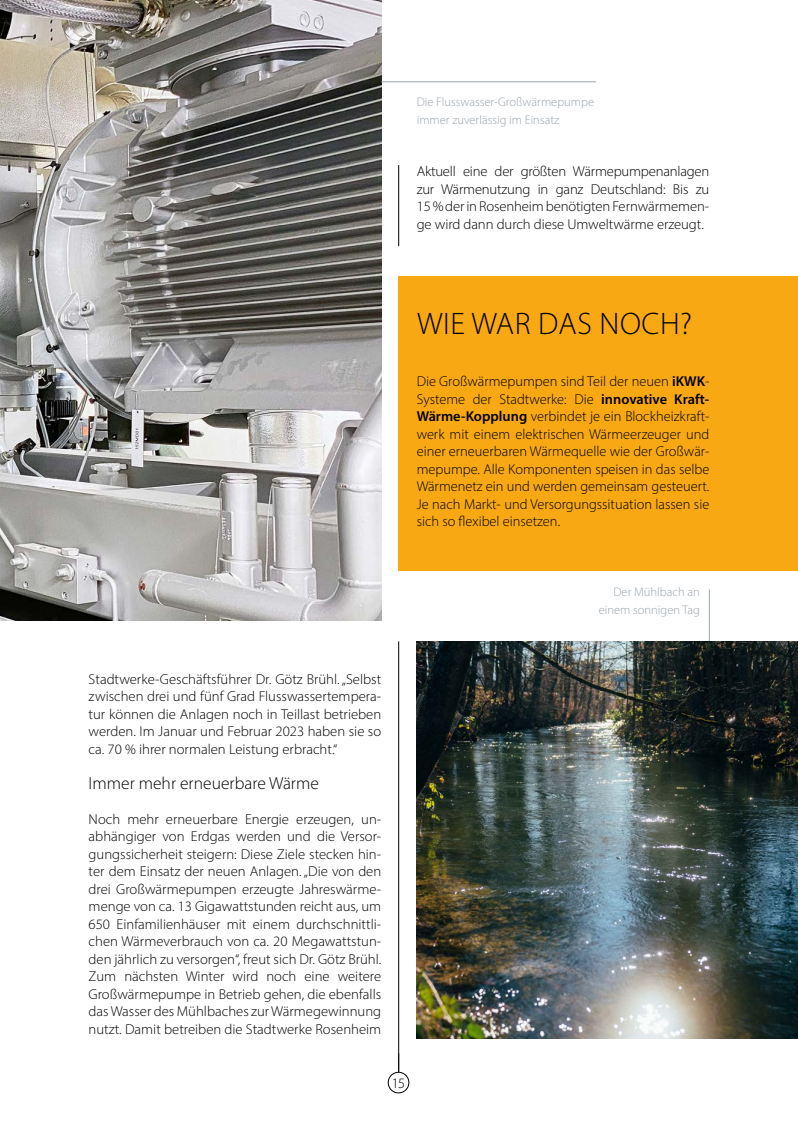
<style>
.page{position:relative;width:798px;height:1134px;background:#fff}
.page>*{position:absolute;margin:0;border:0;box-sizing:border-box;transform-origin:0 0}
.t1{font:300 31.25px "Myriad Pro";letter-spacing:.02em;color:#000}
.t2{font:300 17.5px "Myriad Pro";color:#000}
.t3{font:300 14.38px/17.5px "Myriad Pro";color:#000;text-align:justify}
.t4{font:300 12.5px/17.5px "Myriad Pro";color:#98a4ad}
.s1{font-weight:600}
</style>
<div class="page">
<hr style="left:708px;top:589px;width:1px;height:53px;background:#98a4ad">
<img style="left:416px;top:641px;width:381px;height:397px">
<img style="left:0;top:0;width:381px;height:620px">
<div style="left:388px;top:1072px;width:21px;height:21px;border:1px solid #000;border-radius:50%"></div>
<hr style="left:381px;top:81px;width:214px;height:1px;background:#98a4ad">
<div style="left:398px;top:276px;width:399px;height:294px;background:#f8a812"></div>
<hr style="left:398px;top:641px;width:1px;height:431px;background:#000">
<hr style="left:398px;top:165px;width:1px;height:81px;background:#000">
<p class="t4" style="left:416px;top:93px;width:179px">Die Flusswasser-Großwärmepumpe immer zuverlässig im Einsatz</p>
<p class="t3" style="left:416px;top:162px;width:294px">Aktuell eine der größten Wärmepumpenanlagen zur Wärmenutzung in ganz Deutschland: Bis zu 15 % der in Rosenheim benötigten Fernwärmemen&shy;ge wird dann durch diese Umweltwärme erzeugt.</p>
<h1 class="t1" style="left:417px;top:304px;width:276px">WIE WAR DAS NOCH?</h1>
<p class="t3" style="left:416px;top:372px;width:294px">Die Großwärmepumpen sind Teil der neuen <span class="s1">iKWK</span>-Systeme der Stadtwerke: Die <span class="s1">innovative Kraft-Wärme-Kopplung</span> verbindet je ein Blockheizkraft&shy;werk mit einem elektrischen Wärmeerzeuger und einer erneuerbaren Wärmequelle wie der Großwär&shy;mepumpe. Alle Komponenten speisen in das selbe Wärmenetz ein und werden gemeinsam gesteuert.<br>Je nach Markt- und Versorgungssituation lassen sie sich so flexibel einsetzen.</p>
<p class="t3" style="left:89px;top:670px;width:294px">Stadtwerke-Geschäftsführer Dr. Götz Brühl. „Selbst zwischen drei und fünf Grad Flusswassertempera&shy;tur können die Anlagen noch in Teillast betrieben werden. Im Januar und Februar 2023 haben sie so ca. 70 % ihrer normalen Leistung erbracht.“</p>
<p class="t2" style="left:89px;top:772px;width:232px">Immer mehr erneuerbare Wärme</p>
<p class="t3" style="left:89px;top:810px;width:294px">Noch mehr erneuerbare Energie erzeugen, un&shy;abhängiger von Erdgas werden und die Versor&shy;gungssicherheit steigern: Diese Ziele stecken hin&shy;ter dem Einsatz der neuen Anlagen. „Die von den drei Großwärmepumpen erzeugte Jahreswärme&shy;menge von ca. 13 Gigawattstunden reicht aus, um 650 Einfamilienhäuser mit einem durchschnittli&shy;chen Wärmeverbrauch von ca. 20 Megawattstun&shy;den jährlich zu versorgen“, freut sich Dr. Götz Brühl.<br>Zum nächsten Winter wird noch eine weitere Großwärmepumpe in Betrieb gehen, die ebenfalls das Wasser des Mühlbaches zur Wärmegewinnung nutzt. Damit betreiben die Stadtwerke Rosenheim</p>
<p class="t3" style="left:391px;top:1074px;width:15px">15</p>
<p class="t4" style="left:598px;top:583px;width:103px;text-align:right">Der Mühlbach an einem sonnigen Tag</p>
</div>
